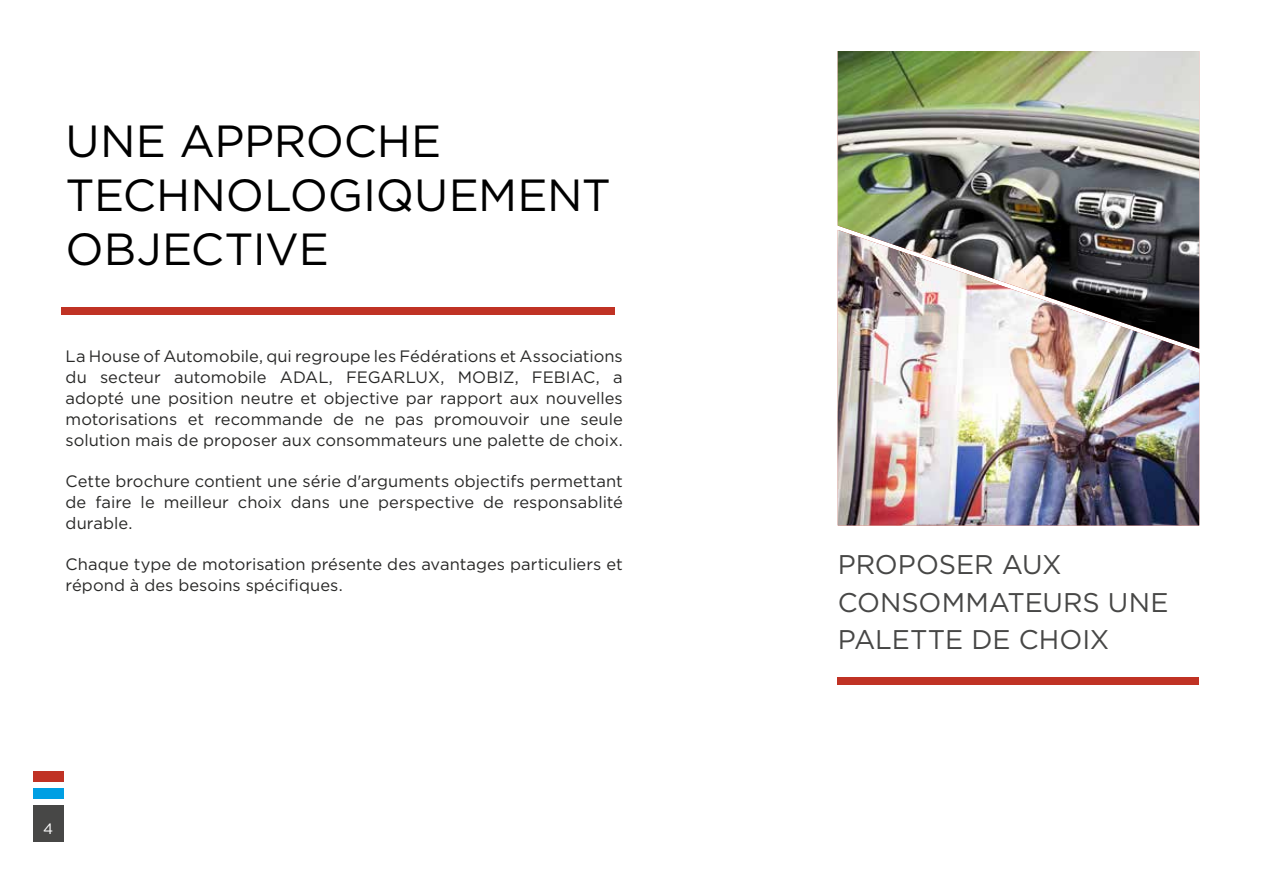
<style>
.page{position:relative;width:1263px;height:893px;background:#fff}
.page>*{position:absolute;margin:0;border:0;box-sizing:border-box;transform-origin:0 0}
.t1{font:45px/54px "Gotham";letter-spacing:-.005em;color:#000}
.t2{font:27px/37.5px "Gotham";letter-spacing:-.005em;color:#474746}
.t3{font:16.5px/21px "Gotham";color:#282827;text-align:justify}
.t4{font:15px "Gotham";color:#fff}
</style>
<div class="page">
<div style="left:33px;top:805px;width:31px;height:37px;background:#474746"></div>
<div style="left:33px;top:788px;width:31px;height:11px;background:#009fe3"></div>
<div style="left:33px;top:770px;width:31px;height:11px;background:#c03224"></div>
<img style="left:838px;top:51px;width:361px;height:179px">
<img style="left:838px;top:230px;width:361px;height:295px">
<div style="left:838px;top:677px;width:361px;height:7px;background:#c03224"></div>
<div style="left:62px;top:308px;width:553px;height:7px;background:#c03224"></div>
<h1 class="t1" style="left:66px;top:114px;width:547px">UNE APPROCHE<br>TECHNOLOGIQUEMENT<br>OBJECTIVE</h1>
<p class="t3" style="left:66px;top:345px;width:559px">La House of Automobile, qui regroupe les Fédérations et Associations du secteur automobile ADAL, FEGARLUX, MOBIZ, FEBIAC, a adopté une position neutre et objective par rapport aux nouvelles motorisations et recommande de ne pas promouvoir une seule solution mais de proposer aux consommateurs une palette de choix.</p>
<p class="t3" style="left:66px;top:470px;width:559px">Cette brochure contient une série d'arguments objectifs permettant de faire le meilleur choix dans une perspective de responsablité durable.</p>
<p class="t3" style="left:66px;top:554px;width:559px">Chaque type de motorisation présente des avantages particuliers et répond à des besoins spécifiques.</p>
<h2 class="t2" style="left:838px;top:545px;width:332px">PROPOSER AUX<br>CONSOMMATEURS UNE<br>PALETTE DE CHOIX</h2>
<p class="t4" style="left:43px;top:819px;width:12px">4</p>
</div>
